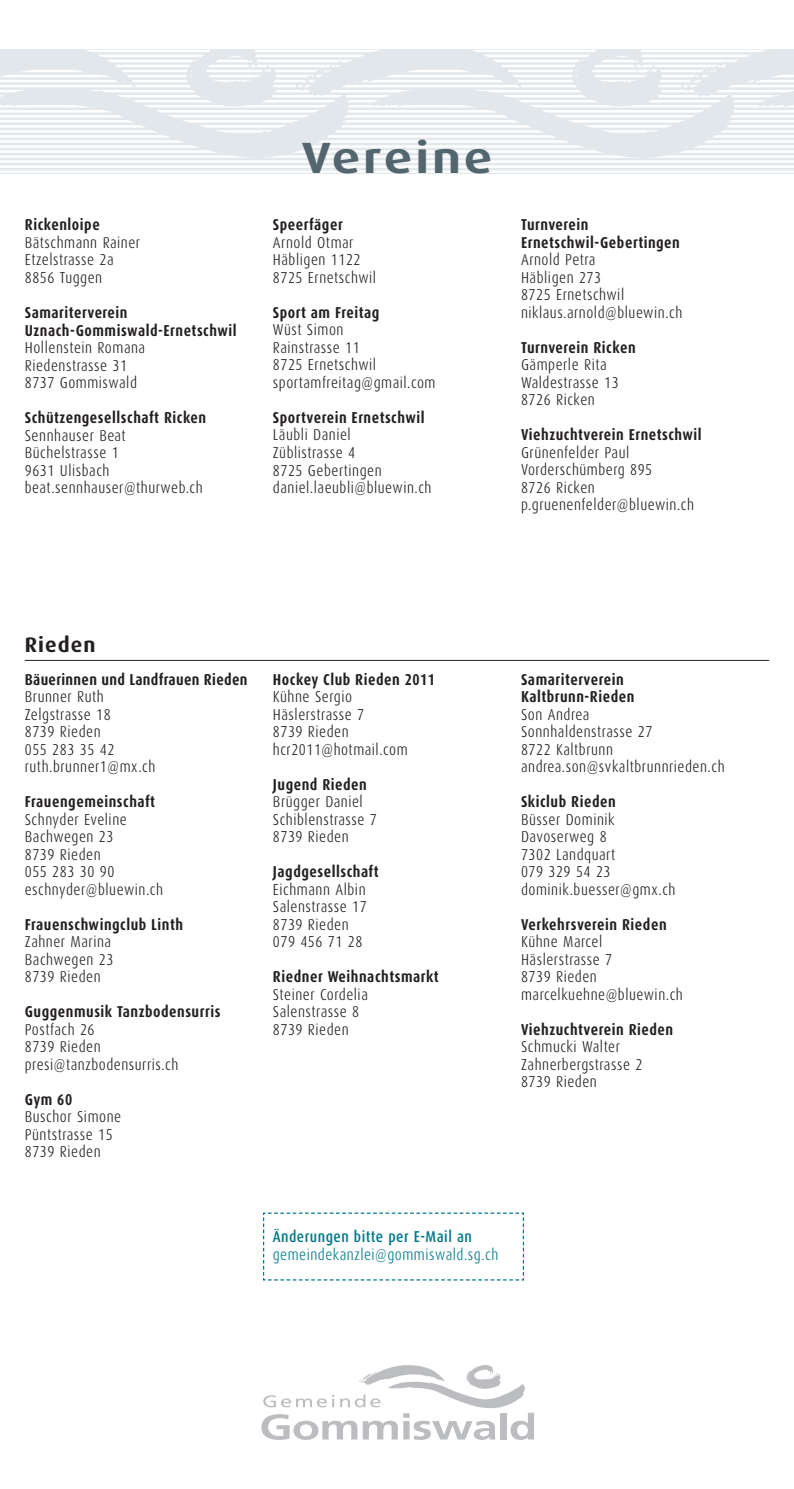
<style>
.page{position:relative;width:794px;height:1489px;background:#fff}
.page>*{position:absolute;margin:0;border:0;box-sizing:border-box;transform-origin:0 0}
.t1{font:700 expanded 43.75px "Dax OT";letter-spacing:.08em;color:#53656e}
.t2{font:700 21px "Dax";letter-spacing:.05em;color:#231f20}
.t3{font:300 15.75px/17.5px "Dax Condensed";letter-spacing:.035em;color:#231f20}
.t4{font:700 15.75px/17.5px "Dax Condensed";letter-spacing:.035em;color:#231f20}
.t5{font:300 15.75px "Dax Condensed";letter-spacing:.035em;color:#00778b}
.t6{font:500 15.75px "Dax Condensed";letter-spacing:.035em;color:#00778b}
</style>
<div class="page">
<svg style="left:261px;top:1365px;width:273px;height:74px"></svg>
<svg style="left:0;top:50px;width:794px;height:124px;fill:#e1e7ea"></svg>
<hr style="left:25px;top:660px;width:744px;height:1px;background:#231f20">
<svg style="left:263px;top:1212px;width:261px;height:68px"></svg>
<p class="t4" style="left:25px;top:216px;width:77px">Rickenloipe</p>
<p class="t3" style="left:25px;top:234px;width:117px">Bätschmann Rainer<br>Etzelstrasse 2a<br>8856 Tuggen</p>
<p class="t4" style="left:25px;top:304px;width:213px">Samariterverein<br>Uznach-Gommiswald-Ernetschwil</p>
<p class="t3" style="left:25px;top:339px;width:122px">Hollenstein Romana<br>Riedenstrasse 31<br>8737 Gommiswald</p>
<p class="t4" style="left:25px;top:409px;width:183px">Schützengesellschaft Ricken</p>
<p class="t3" style="left:25px;top:426px;width:179px">Sennhauser Beat<br>Büchelstrasse 1<br>9631 Ulisbach beat.sennhauser@thurweb.ch</p>
<h1 class="t1" style="left:302px;top:130px;width:192px">Vereine</h1>
<p class="t4" style="left:273px;top:216px;width:71px">Speerfäger</p>
<p class="t3" style="left:273px;top:234px;width:105px">Arnold Otmar<br>Häbligen 1122<br>8725 Ernetschwil</p>
<p class="t4" style="left:273px;top:304px;width:108px">Sport am Freitag</p>
<p class="t3" style="left:273px;top:321px;width:164px">Wüst Simon<br>Rainstrasse 11<br>8725 Ernetschwil sportamfreitag@gmail.com</p>
<p class="t4" style="left:273px;top:409px;width:153px">Sportverein Ernetschwil</p>
<p class="t3" style="left:273px;top:426px;width:160px">Läubli Daniel<br>Züblistrasse 4<br>8725 Gebertingen daniel.laeubli@bluewin.ch</p>
<p class="t4" style="left:521px;top:216px;width:160px">Turnverein<br>Ernetschwil-Gebertingen</p>
<p class="t3" style="left:521px;top:251px;width:163px">Arnold Petra<br>Häbligen 273<br>8725 Ernetschwil niklaus.arnold@bluewin.ch</p>
<p class="t4" style="left:521px;top:339px;width:116px">Turnverein Ricken</p>
<p class="t3" style="left:521px;top:356px;width:99px">Gämperle Rita<br>Waldestrasse 13<br>8726 Ricken</p>
<p class="t4" style="left:521px;top:426px;width:182px">Viehzuchtverein Ernetschwil</p>
<p class="t3" style="left:521px;top:444px;width:174px">Grünenfelder Paul<br>Vorderschümberg 895<br>8726 Ricken p.gruenenfelder@bluewin.ch</p>
<h2 class="t2" style="left:25px;top:633px;width:72px">Rieden</h2>
<p class="t4" style="left:25px;top:670px;width:224px">Bäuerinnen und Landfrauen Rieden</p>
<p class="t3" style="left:25px;top:688px;width:132px">Brunner Ruth<br>Zelgstrasse 18<br>8739 Rieden<br>055 283 35 42 ruth.brunner1@mx.ch</p>
<p class="t4" style="left:25px;top:793px;width:132px">Frauengemeinschaft</p>
<p class="t3" style="left:25px;top:810px;width:140px">Schnyder Eveline<br>Bachwegen 23<br>8739 Rieden<br>055 283 30 90 eschnyder@bluewin.ch</p>
<p class="t4" style="left:25px;top:915px;width:160px">Frauenschwingclub Linth</p>
<p class="t3" style="left:25px;top:933px;width:90px">Zahner Marina<br>Bachwegen 23<br>8739 Rieden</p>
<p class="t4" style="left:25px;top:1003px;width:197px">Guggenmusik Tanzbodensurris</p>
<p class="t3" style="left:25px;top:1020px;width:155px">Postfach 26<br>8739 Rieden presi@tanzbodensurris.ch</p>
<p class="t4" style="left:25px;top:1090px;width:49px">Gym 60</p>
<p class="t3" style="left:25px;top:1108px;width:98px">Buschor Simone<br>Püntstrasse 15<br>8739 Rieden</p>
<p class="t4" style="left:273px;top:670px;width:164px">Hockey Club Rieden 2011</p>
<p class="t3" style="left:273px;top:688px;width:136px">Kühne Sergio<br>Häslerstrasse 7<br>8739 Rieden hcr2011@hotmail.com</p>
<p class="t4" style="left:273px;top:775px;width:95px">Jugend Rieden</p>
<p class="t3" style="left:273px;top:793px;width:105px">Brügger Daniel<br>Schiblenstrasse 7<br>8739 Rieden</p>
<p class="t4" style="left:273px;top:863px;width:107px">Jagdgesellschaft</p>
<p class="t3" style="left:273px;top:880px;width:95px">Eichmann Albin<br>Salenstrasse 17<br>8739 Rieden<br>079 456 71 28</p>
<p class="t4" style="left:273px;top:968px;width:167px">Riedner Weihnachtsmarkt</p>
<p class="t3" style="left:273px;top:985px;width:96px">Steiner Cordelia<br>Salenstrasse 8<br>8739 Rieden</p>
<p class="t4" style="left:521px;top:670px;width:115px">Samariterverein<br>Kaltbrunn-Rieden</p>
<p class="t3" style="left:521px;top:705px;width:205px">Son Andrea<br>Sonnhaldenstrasse 27<br>8722 Kaltbrunn andrea.son@svkaltbrunnrieden.ch</p>
<p class="t4" style="left:521px;top:793px;width:96px">Skiclub Rieden</p>
<p class="t3" style="left:521px;top:810px;width:156px">Büsser Dominik<br>Davoserweg 8<br>7302 Landquart<br>079 329 54 23 dominik.buesser@gmx.ch</p>
<p class="t4" style="left:521px;top:915px;width:147px">Verkehrsverein Rieden</p>
<p class="t3" style="left:521px;top:933px;width:163px">Kühne Marcel<br>Häslerstrasse 7<br>8739 Rieden marcelkuehne@bluewin.ch</p>
<p class="t4" style="left:521px;top:1020px;width:154px">Viehzuchtverein Rieden</p>
<p class="t3" style="left:521px;top:1038px;width:123px">Schmucki Walter<br>Zahnerbergstrasse 2<br>8739 Rieden</p>
<p class="t6" style="left:273px;top:1227px;width:201px">Änderungen bitte per E-Mail an</p>
<p class="t5" style="left:273px;top:1245px;width:227px">gemeindekanzlei@gommiswald.sg.ch</p>
</div>
